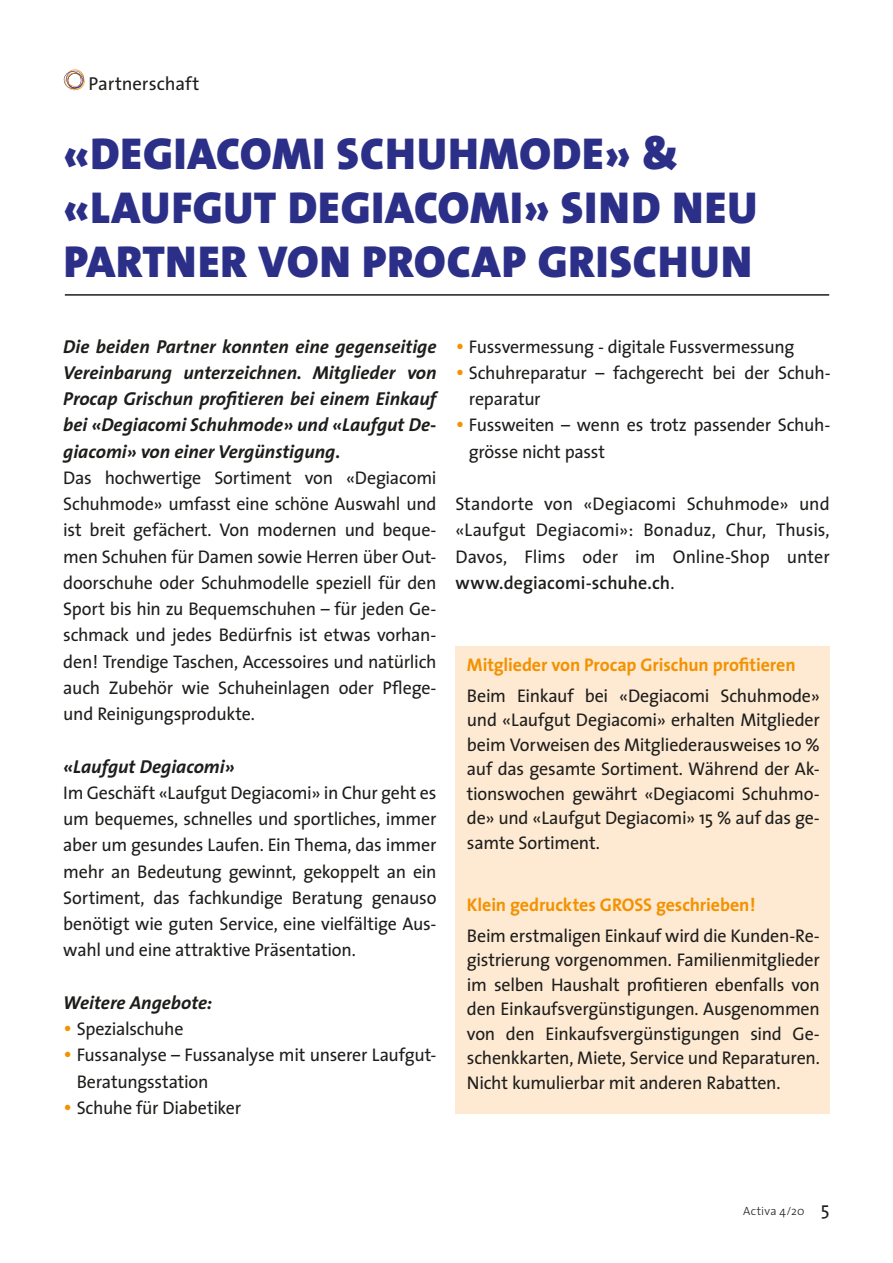
<style>
.page{position:relative;width:893px;height:1263px;background:#fff}
.page>*{position:absolute;margin:0;border:0;box-sizing:border-box;transform-origin:0 0}
.t1{font:900 45px/54px "The Sans";letter-spacing:.02em;color:#2c2f88}
.t2{font:italic 700 18.75px/26.2px "The Sans";color:#1d1d1b;text-align:justify}
.t3{font:18.75px "The Sans";letter-spacing:-.005em;color:#1d1d1b}
.t4{font:18.45px/26.2px "The Sans";letter-spacing:-.015em;color:#1d1d1b;text-align:justify}
.t5{font:700 18.45px "The Sans";letter-spacing:-.005em;color:#f39200}
.t6{font:300 12px "The Sans";letter-spacing:.015em;color:#1d1d1b}
.s1{font-size:22.5px;color:#f39200}
.s2{font-weight:600}
.s3{font-weight:400;font-size:18.75px}
</style>
<div class="page">
<svg style="left:64px;top:69px;width:21px;height:22px"></svg>
<hr style="left:65px;top:294px;width:764px;height:2px;background:#1d1d1b">
<div style="left:455px;top:646px;width:374px;height:468px;background:#feead3"></div>
<p class="t3" style="left:88px;top:76px;width:112px">Partnerschaft</p>
<h1 class="t1" style="left:64px;top:138px;width:695px">«DEGIACOMI SCHUHMODE» &amp; «LAUFGUT DEGIACOMI» SIND NEU<br>PARTNER VON PROCAP GRISCHUN</h1>
<p class="t2" style="left:63px;top:334px;width:375px">Die beiden Partner konnten eine gegenseitige Vereinbarung unterzeichnen. Mitglieder von Procap Grischun profitieren bei einem Einkauf bei «Degiacomi Schuhmode» und «Laufgut De&shy;giacomi» von einer Vergünstigung.</p>
<p class="t4" style="left:63px;top:466px;width:375px">Das hochwertige Sortiment von «Degiacomi Schuhmode» umfasst eine schöne Auswahl und ist breit gefächert. Von modernen und beque&shy;men Schuhen für Damen sowie Herren über Out&shy;doorschuhe oder Schuhmodelle speziell für den Sport bis hin zu Bequemschuhen – für jeden Ge&shy;schmack und jedes Bedürfnis ist etwas vorhan&shy;den! Trendige Taschen, Accessoires und natürlich auch Zubehör wie Schuheinlagen oder Pflege&shy;und Reinigungsprodukte.</p>
<p class="t2" style="left:63px;top:754px;width:173px">«Laufgut Degiacomi»</p>
<p class="t4" style="left:63px;top:781px;width:375px">Im Geschäft «Laufgut Degiacomi» in Chur geht es um bequemes, schnelles und sportliches, immer aber um gesundes Laufen. Ein Thema, das immer mehr an Bedeutung gewinnt, gekoppelt an ein Sortiment, das fachkundige Beratung genauso benötigt wie guten Service, eine vielfältige Aus&shy;wahl und eine attraktive Präsentation.</p>
<p class="t2" style="left:63px;top:990px;width:151px">Weitere Angebote:</p>
<p class="t4" style="left:63px;top:1017px;width:122px"><span class="s1">•</span> Spezialschuhe</p>
<p class="t4" style="left:77px;top:1044px;width:361px;text-indent:-13px"><span class="s1">•</span> Fussanalyse – Fussanalyse mit unserer Laufgut-<br>Beratungsstation</p>
<p class="t4" style="left:63px;top:1096px;width:179px"><span class="s1">•</span> Schuhe für Diabetiker</p>
<p class="t4" style="left:455px;top:335px;width:340px"><span class="s1">•</span> Fussvermessung - digitale Fussvermessung</p>
<p class="t4" style="left:469px;top:361px;width:363px;text-indent:-13px"><span class="s1">•</span> Schuhreparatur – fachgerecht bei der Schuh&shy;reparatur</p>
<p class="t4" style="left:469px;top:414px;width:363px;text-indent:-13px"><span class="s1">•</span> Fussweiten – wenn es trotz passender Schuh&shy;grösse nicht passt</p>
<p class="t4" style="left:455px;top:492px;width:376px">Standorte von «Degiacomi Schuhmode» und «Laufgut Degiacomi»: Bonaduz, Chur, Thusis, Davos, Flims oder im Online-Shop unter <span class="s2">www.degiacomi-schuhe.ch</span>.</p>
<p class="t5" style="left:467px;top:655px;width:330px">Mitglieder von Procap Grischun profitieren</p>
<p class="t4" style="left:467px;top:685px;width:354px;line-height:24.5px">Beim Einkauf bei «Degiacomi Schuhmode» und «Laufgut Degiacomi» erhalten Mitglieder beim Vorweisen des Mitgliederausweises 10 % auf das gesamte Sortiment. Während der Ak&shy;tionswochen gewährt «Degiacomi Schuhmo&shy;de» und «Laufgut Degiacomi» 15 % auf das ge&shy;samte Sortiment.</p>
<p class="t5" style="left:467px;top:895px;width:290px">Klein gedrucktes GROSS geschrieben!</p>
<p class="t4" style="left:467px;top:925px;width:354px;line-height:24.5px">Beim erstmaligen Einkauf wird die Kunden-Re&shy;gistrierung vorgenommen. Familienmitglieder im selben Haushalt profitieren ebenfalls von den Einkaufsvergünstigungen. Ausgenommen von den Einkaufsvergünstigungen sind Ge&shy;schenkkarten, Miete, Service und Reparaturen.<br>Nicht kumulierbar mit anderen Rabatten.</p>
<p class="t6" style="left:743px;top:1206px;width:88px">Activa 4/20 <span class="s3">5</span></p>
</div>
